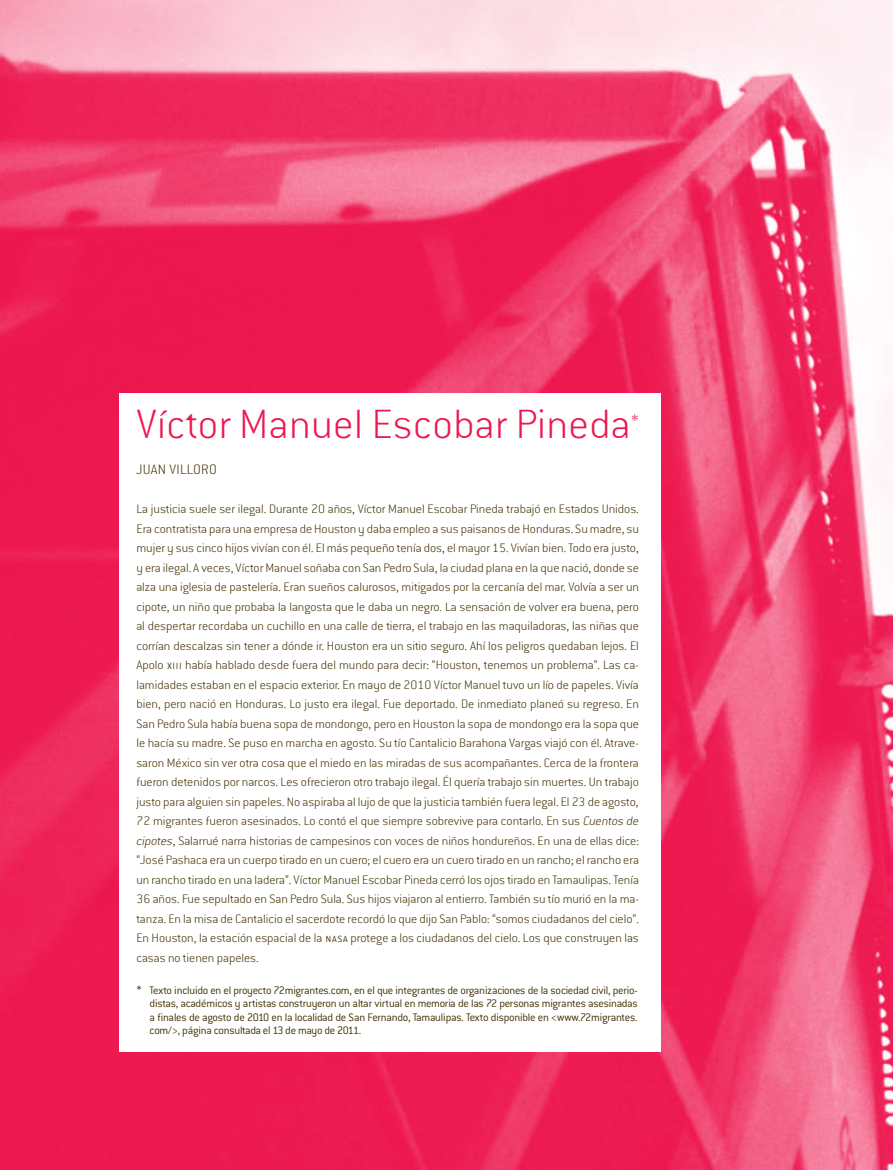
<style>
.page{position:relative;width:893px;height:1170px;background:#fff}
.page>*{position:absolute;margin:0;border:0;box-sizing:border-box;transform-origin:0 0}
.t1{font:200 45px "Conduit ITC Std";letter-spacing:.01em;color:#ed174f}
.t2{font:200 19.5px "Conduit ITC Std";color:#ed174f}
.t3{font:200 15px "Conduit ITC Std";color:#413000}
.t4{font:200 13.5px/19.5px "Conduit ITC Std";color:#413000;text-align:justify}
.t5{font:300 12px/13.5px "Conduit ITC Std";letter-spacing:-.03em;color:#413000;text-align:justify}
.s1{font-style:italic}
.s2{font-weight:400}
</style>
<div class="page">
<img style="left:0;top:0;width:893px;height:1169px">
<div style="left:119px;top:393px;width:541px;height:658px;background:#fff"></div>
<h1 class="t1" style="left:136px;top:397px;width:496px">Víctor Manuel Escobar Pineda</h1>
<h2 class="t2" style="left:631px;top:410px;width:9px">*</h2>
<p class="t3" style="left:136px;top:460px;width:82px">Juan Villoro</p>
<p class="t4" style="left:136px;top:499px;width:504px">La justicia suele ser ilegal. Durante 20 años, Víctor Manuel Escobar Pineda trabajó en Estados Unidos.<br>Era contratista para una empresa de Houston y daba empleo a sus paisanos de Honduras. Su madre, su mujer y sus cinco hijos vivían con él. El más pequeño tenía dos, el mayor 15. Vivían bien. Todo era justo, y era ilegal. A veces, Víctor Manuel soñaba con San Pedro Sula, la ciudad plana en la que nació, donde se alza una iglesia de pastelería. Eran sueños calurosos, mitigados por la cercanía del mar. Volvía a ser un cipote, un niño que probaba la langosta que le daba un negro. La sensación de volver era buena, pero al despertar recordaba un cuchillo en una calle de tierra, el trabajo en las maquiladoras, las niñas que corrían descalzas sin tener a dónde ir. Houston era un sitio seguro. Ahí los peligros quedaban lejos. El Apolo xiii había hablado desde fuera del mundo para decir: “Houston, tenemos un problema”. Las ca&shy;lamidades estaban en el espacio exterior. En mayo de 2010 Víctor Manuel tuvo un lío de papeles. Vivía bien, pero nació en Honduras. Lo justo era ilegal. Fue deportado. De inmediato planeó su regreso. En San Pedro Sula había buena sopa de mondongo, pero en Houston la sopa de mondongo era la sopa que le hacía su madre. Se puso en marcha en agosto. Su tío Cantalicio Barahona Vargas viajó con él. Atrave&shy;saron México sin ver otra cosa que el miedo en las miradas de sus acompañantes. Cerca de la frontera fueron detenidos por narcos. Les ofrecieron otro trabajo ilegal. Él quería trabajo sin muertes. Un trabajo justo para alguien sin papeles. No aspiraba al lujo de que la justicia también fuera legal. El 23 de agosto, 72 migrantes fueron asesinados. Lo contó el que siempre sobrevive para contarlo. En sus <span class="s1">Cuentos de cipotes</span>, Salarrué narra historias de campesinos con voces de niños hondureños. En una de ellas dice: “José Pashaca era un cuerpo tirado en un cuero; el cuero era un cuero tirado en un rancho; el rancho era un rancho tirado en una ladera”. Víctor Manuel Escobar Pineda cerró los ojos tirado en Tamaulipas. Tenía 36 años. Fue sepultado en San Pedro Sula. Sus hijos viajaron al entierro. También su tío murió en la ma&shy;tanza. En la misa de Cantalicio el sacerdote recordó lo que dijo San Pablo: “somos ciudadanos del cielo”.<br>En Houston, la estación espacial de la nasa protege a los ciudadanos del cielo. Los que construyen las casas no tienen papeles.</p>
<p class="t5" style="left:150px;top:982px;width:490px;text-indent:-13px"><span class="s2">*</span> Texto incluido en el proyecto 72migrantes.com, en el que integrantes de organizaciones de la sociedad civil, perio&shy;distas, académicos y artistas construyeron un altar virtual en memoria de las 72 personas migrantes asesinadas a finales de agosto de 2010 en la localidad de San Fernando, Tamaulipas. Texto disponible en &lt;www.72migrantes. com/&gt;, página consultada el 13 de mayo de 2011.</p>
</div>
